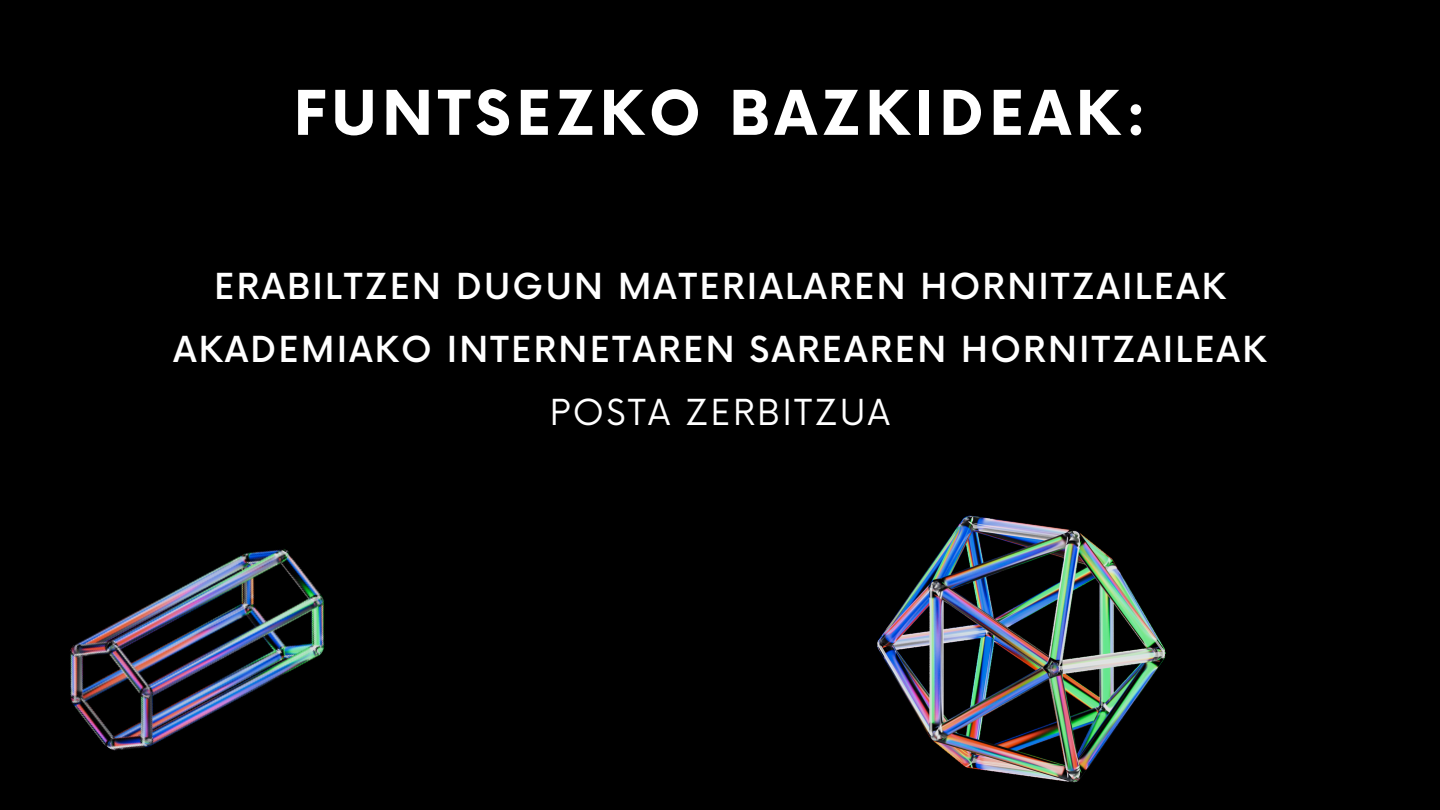
<style>
.page{position:relative;width:1440px;height:810px;background:#000}
.page>*{position:absolute;margin:0;border:0;box-sizing:border-box;transform-origin:0 0}
.t1{font:700 60px "Now";letter-spacing:.085em;color:#fff}
.t2{font:500 34.9px/63px "Now";letter-spacing:.065em;color:#fff;text-align:center}
.t3{font:34.9px "Now";letter-spacing:.065em;color:#fff}
</style>
<div class="page">
<img style="left:877px;top:515px;width:289px;height:268px">
<img style="left:70px;top:549px;width:255px;height:202px">
<h1 class="t1" style="left:293px;top:81px;width:855px">FUNTSEZKO BAZKIDEAK:</h1>
<p class="t2" style="left:174px;top:257px;width:1094px">ERABILTZEN DUGUN MATERIALAREN HORNITZAILEAK<br>AKADEMIAKO INTERNETAREN SAREAREN HORNITZAILEAK</p>
<p class="t3" style="left:550px;top:393px;width:342px">POSTA ZERBITZUA</p>
</div>
